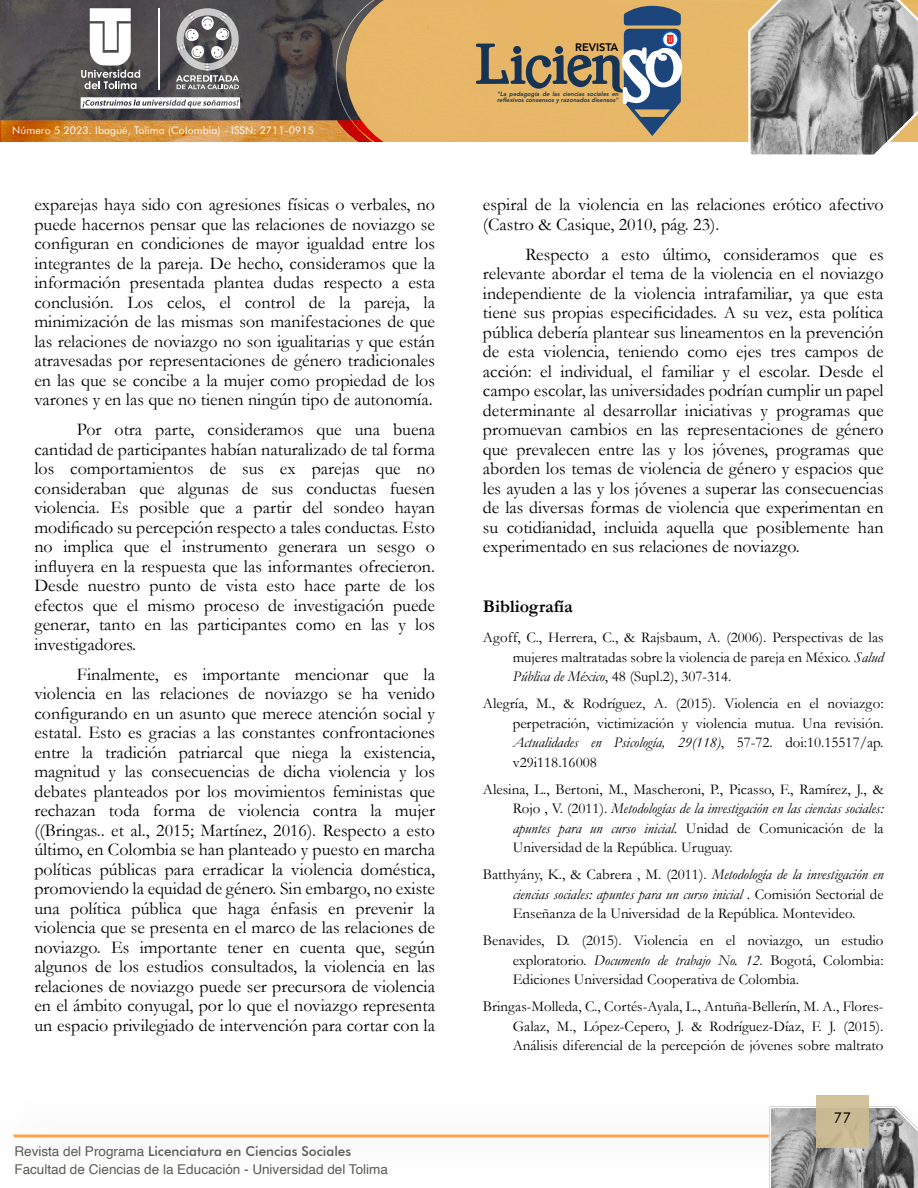
<style>
.page{position:relative;width:918px;height:1188px;background:#fff}
.page>*{position:absolute;margin:0;border:0;box-sizing:border-box;transform-origin:0 0}
.t1{font:18px/19.5px "Garamond";color:#000;text-align:justify}
.t2{font:700 18px "Garamond";color:#000}
.t3{font:15px/19.5px "Garamond";color:#000;text-align:justify}
.t4{font:15px "Futura BT";color:#000}
.t5{font:13.5px "Helvetica";color:#5b5a55}
.t6{font:500 13.5px "Futura BT";color:#5b5a55}
.t7{font:800 10.95px "Avenir";color:#000}
.t8{font:10.5px "Futura BT";letter-spacing:.01em;color:#fff}
.t9{font:italic 800 6px/6px "Avenir";color:#173454}
.s1{font-family:"Helvetica";font-weight:400}
.s2{font-style:italic}
</style>
<div class="page">
<div style="left:384px;top:0;width:364px;height:141px;background:#e6b868"></div>
<svg style="left:475px;top:6px;width:209px;height:130px;background:#b69d72"></svg>
<svg style="left:0;top:0;width:384px;height:142px;background:#7e6d5d"></svg>
<svg style="left:748px;top:0;width:170px;height:155px;background:#969490"></svg>
<svg style="left:13px;top:1106px;width:905px;height:82px"></svg>
<div style="left:816px;top:1096px;width:53px;height:52px;background:#cebd92"></div>
<p class="t8" style="left:12px;top:126px;width:303px">Número 5 2023. Ibagué, Tolima (Colombia) - ISSN: 2711-0915</p>
<p class="t1" style="left:34px;top:197px;width:402px">exparejas haya sido con agresiones físicas o verbales, no puede hacernos pensar que las relaciones de noviazgo se configuran en condiciones de mayor igualdad entre los integrantes de la pareja. De hecho, consideramos que la información presentada plantea dudas respecto a esta conclusión. Los celos, el control de la pareja, la minimización de las mismas son manifestaciones de que las relaciones de noviazgo no son igualitarias y que están atravesadas por representaciones de género tradicionales en las que se concibe a la mujer como propiedad de los varones y en las que no tienen ningún tipo de autonomía.</p>
<p class="t1" style="left:34px;top:422px;width:402px;text-indent:43px">Por otra parte, consideramos que una buena cantidad de participantes habían naturalizado de tal forma los comportamientos de sus ex parejas que no consideraban que algunas de sus conductas fuesen violencia. Es posible que a partir del sondeo hayan modificado su percepción respecto a tales conductas. Esto no implica que el instrumento generara un sesgo o influyera en la respuesta que las informantes ofrecieron.<br>Desde nuestro punto de vista esto hace parte de los efectos que el mismo proceso de investigación puede generar, tanto en las participantes como en las y los investigadores.</p>
<p class="t1" style="left:34px;top:667px;width:402px;text-indent:43px">Finalmente, es importante mencionar que la violencia en las relaciones de noviazgo se ha venido configurando en un asunto que merece atención social y estatal. Esto es gracias a las constantes confrontaciones entre la tradición patriarcal que niega la existencia, magnitud y las consecuencias de dicha violencia y los debates planteados por los movimientos feministas que rechazan toda forma de violencia contra la mujer ((Bringas.. et al., 2015; Martínez, 2016). Respecto a esto último, en Colombia se han planteado y puesto en marcha políticas públicas para erradicar la violencia doméstica, promoviendo la equidad de género. Sin embargo, no existe una política pública que haga énfasis en prevenir la violencia que se presenta en el marco de las relaciones de noviazgo. Es importante tener en cuenta que, según algunos de los estudios consultados, la violencia en las relaciones de noviazgo puede ser precursora de violencia en el ámbito conyugal, por lo que el noviazgo representa un espacio privilegiado de intervención para cortar con la</p>
<p class="t6" style="left:14px;top:1146px;width:338px"><span class="s1">Revista del Programa</span> Licenciatura en Ciencias Sociales</p>
<p class="t5" style="left:14px;top:1164px;width:375px">Facultad de Ciencias de la Educación - Universidad del Tolima</p>
<p class="t7" style="left:575px;top:40px;width:45px">REVISTA</p>
<p class="t9" style="left:497px;top:91px;width:123px">"La pedagogía de las ciencias sociales en reflexivos consensos y razonados disensos"</p>
<p class="t1" style="left:483px;top:197px;width:402px">espiral de la violencia en las relaciones erótico afectivo (Castro &amp; Casique, 2010, pág. 23).</p>
<p class="t1" style="left:483px;top:247px;width:402px;text-indent:43px">Respecto a esto último, consideramos que es relevante abordar el tema de la violencia en el noviazgo independiente de la violencia intrafamiliar, ya que esta tiene sus propias especificidades. A su vez, esta política pública debería plantear sus lineamentos en la prevención de esta violencia, teniendo como ejes tres campos de acción: el individual, el familiar y el escolar. Desde el campo escolar, las universidades podrían cumplir un papel determinante al desarrollar iniciativas y programas que promuevan cambios en las representaciones de género que prevalecen entre las y los jóvenes, programas que aborden los temas de violencia de género y espacios que les ayuden a las y los jóvenes a superar las consecuencias de las diversas formas de violencia que experimentan en su cotidianidad, incluida aquella que posiblemente han experimentado en sus relaciones de noviazgo.</p>
<p class="t2" style="left:483px;top:601px;width:91px">Bibliografía</p>
<p class="t3" style="left:513px;top:630px;width:372px;text-indent:-30px">Agoff, C., Herrera, C., &amp; Rajsbaum, A. (2006). Perspectivas de las mujeres maltratadas sobre la violencia de pareja en México. <span class="s2">Salud Pública de México</span>, 48 (Supl.2), 307-314.</p>
<p class="t3" style="left:513px;top:696px;width:372px;text-indent:-30px">Alegría, M., &amp; Rodríguez, A. (2015). Violencia en el noviazgo: perpetración, victimización y violencia mutua. Una revisión.<br><span class="s2">Actualidades en Psicología, 29(118)</span>, 57-72. doi:10.15517/ap. v29i118.16008</p>
<p class="t3" style="left:513px;top:781px;width:372px;text-indent:-30px">Alesina, L., Bertoni, M., Mascheroni, P., Picasso, F., Ramírez, J., &amp; Rojo , V. (2011). <span class="s2">Metodologías de la investigación en las ciencias sociales: apuntes para un curso inicial.</span> Unidad de Comunicación de la Universidad de la República. Uruguay.</p>
<p class="t3" style="left:513px;top:867px;width:372px;text-indent:-30px">Batthyány, K., &amp; Cabrera , M. (2011). <span class="s2">Metodología de la investigación en ciencias sociales: apuntes para un curso inicial .</span> Comisión Sectorial de Enseñanza de la Universidad de la República. Montevideo.</p>
<p class="t3" style="left:513px;top:933px;width:372px;text-indent:-30px">Benavides, D. (2015). Violencia en el noviazgo, un estudio exploratorio. <span class="s2">Documento de trabajo No. 12</span>. Bogotá, Colombia:<br>Ediciones Universidad Cooperativa de Colombia.</p>
<p class="t3" style="left:513px;top:999px;width:372px;text-indent:-30px">Bringas-Molleda, C., Cortés-Ayala, L., Antuña-Bellerín, M. A., Flores-Galaz, M., López-Cepero, J. &amp; Rodríguez-Díaz, F. J. (2015).<br>Análisis diferencial de la percepción de jóvenes sobre maltrato</p>
<p class="t4" style="left:834px;top:1111px;width:19px">77</p>
</div>
